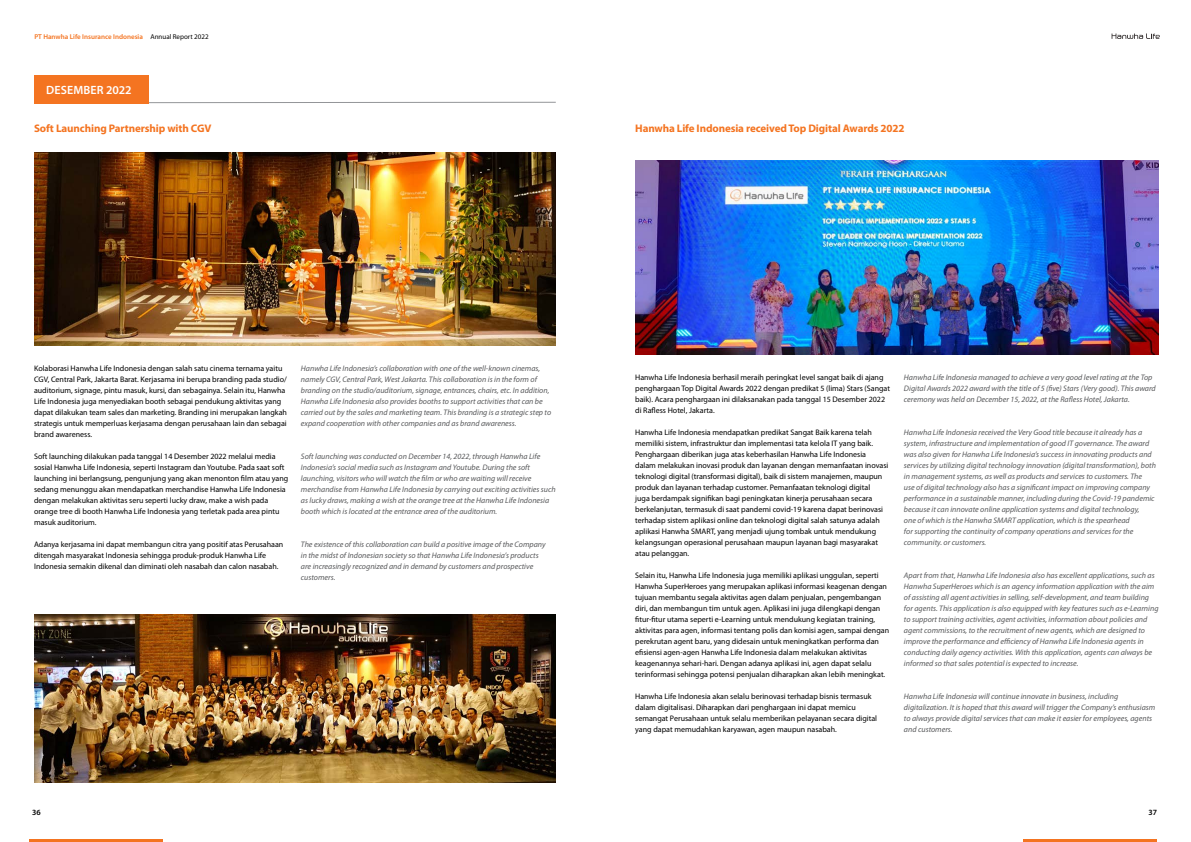
<style>
.page{position:relative;width:1191px;height:842px;background:#fff}
.page>*{position:absolute;margin:0;border:0;box-sizing:border-box;transform-origin:0 0}
.t1{font:600 12px "Myriad Pro";letter-spacing:.01em;color:#fff}
.t2{font:700 11px "Myriad Pro";letter-spacing:-.01em;color:#f47421}
.t3{font:8px/11px "Myriad Pro";color:#000}
.t4{font:italic 8px/11px "Myriad Pro";color:#58595b}
.t5{font:600 8px "Myriad Pro";color:#000}
.t6{font:600 7px "Myriad Pro";color:#f47421}
.s1{font-weight:400;color:#000}
</style>
<div class="page">
<hr style="left:30px;top:839px;width:133px;height:3px;background:#f47421">
<hr style="left:1024px;top:839px;width:133px;height:3px;background:#f47421">
<svg style="left:1111px;top:33px;width:48px;height:6px"></svg>
<svg style="left:148px;top:102px;width:408px;height:1px"></svg>
<div style="left:34px;top:75px;width:114px;height:28px;background:#f47421"></div>
<img style="left:635px;top:160px;width:523px;height:194px">
<img style="left:34px;top:153px;width:522px;height:192px">
<img style="left:34px;top:615px;width:522px;height:167px">
<p class="t6" style="left:34px;top:33px;width:176px">PT Hanwha Life Insurance Indonesia <span class="s1">Annual Report 2022</span></p>
<h1 class="t1" style="left:46px;top:83px;width:87px">DESEMBER 2022</h1>
<h2 class="t2" style="left:34px;top:122px;width:179px">Soft Launching Partnership with CGV</h2>
<h2 class="t2" style="left:635px;top:122px;width:271px">Hanwha Life Indonesia received Top Digital Awards 2022</h2>
<p class="t3" style="left:34px;top:363px;width:254px">Kolaborasi Hanwha Life Indonesia dengan salah satu cinema ternama yaitu CGV, Central Park, Jakarta Barat. Kerjasama ini berupa branding pada studio/ auditorium, signage, pintu masuk, kursi, dan sebagainya. Selain itu, Hanwha Life Indonesia juga menyediakan booth sebagai pendukung aktivitas yang dapat dilakukan team sales dan marketing. Branding ini merupakan langkah strategis untuk memperluas kerjasama dengan perusahaan lain dan sebagai brand awareness.</p>
<p class="t3" style="left:34px;top:451px;width:256px">Soft launching dilakukan pada tanggal 14 Desember 2022 melalui media sosial Hanwha Life Indonesia, seperti Instagram dan Youtube. Pada saat soft launching ini berlangsung, pengunjung yang akan menonton film atau yang sedang menunggu akan mendapatkan merchandise Hanwha Life Indonesia dengan melakukan aktivitas seru seperti lucky draw, make a wish pada orange tree di booth Hanwha Life Indonesia yang terletak pada area pintu masuk auditorium.</p>
<p class="t3" style="left:34px;top:539px;width:251px">Adanya kerjasama ini dapat membangun citra yang positif atas Perusahaan ditengah masyarakat Indonesia sehingga produk-produk Hanwha Life<br>Indonesia semakin dikenal dan diminati oleh nasabah dan calon nasabah.</p>
<p class="t4" style="left:301px;top:363px;width:252px">Hanwha Life Indonesia’s collaboration with one of the well-known cinemas, namely CGV, Central Park, West Jakarta. This collaboration is in the form of branding on the studio/auditorium, signage, entrances, chairs, etc. In addition, Hanwha Life Indonesia also provides booths to support activities that can be carried out by the sales and marketing team. This branding is a strategic step to expand cooperation with other companies and as brand awareness.</p>
<p class="t4" style="left:301px;top:451px;width:256px">Soft launching was conducted on December 14, 2022, through Hanwha Life Indonesia’s social media such as Instagram and Youtube. During the soft launching, visitors who will watch the film or who are waiting will receive merchandise from Hanwha Life Indonesia by carrying out exciting activities such as lucky draws, making a wish at the orange tree at the Hanwha Life Indonesia booth which is located at the entrance area of the auditorium.</p>
<p class="t4" style="left:301px;top:539px;width:246px">The existence of this collaboration can build a positive image of the Company in the midst of Indonesian society so that Hanwha Life Indonesia’s products are increasingly recognized and in demand by customers and prospective customers.</p>
<p class="t3" style="left:635px;top:372px;width:256px">Hanwha Life Indonesia berhasil meraih peringkat level sangat baik di ajang penghargaan Top Digital Awards 2022 dengan predikat 5 (lima) Stars (Sangat baik). Acara penghargaan ini dilaksanakan pada tanggal 15 Desember 2022 di Rafless Hotel, Jakarta.</p>
<p class="t3" style="left:635px;top:427px;width:255px">Hanwha Life Indonesia mendapatkan predikat Sangat Baik karena telah memiliki sistem, infrastruktur dan implementasi tata kelola IT yang baik.<br>Penghargaan diberikan juga atas keberhasilan Hanwha Life Indonesia dalam melakukan inovasi produk dan layanan dengan memanfaatan inovasi teknologi digital (transformasi digital), baik di sistem manajemen, maupun produk dan layanan terhadap customer. Pemanfaatan teknologi digital<br>juga berdampak signifikan bagi peningkatan kinerja perusahaan secara berkelanjutan, termasuk di saat pandemi covid-19 karena dapat berinovasi terhadap sistem aplikasi online dan teknologi digital salah satunya adalah aplikasi Hanwha SMART, yang menjadi ujung tombak untuk mendukung kelangsungan operasional perusahaan maupun layanan bagi masyarakat atau pelanggan.</p>
<p class="t3" style="left:635px;top:570px;width:255px">Selain itu, Hanwha Life Indonesia juga memiliki aplikasi unggulan, seperti Hanwha SuperHeroes yang merupakan aplikasi informasi keagenan dengan tujuan membantu segala aktivitas agen dalam penjualan, pengembangan diri, dan membangun tim untuk agen. Aplikasi ini juga dilengkapi dengan fitur-fitur utama seperti e-Learning untuk mendukung kegiatan training, aktivitas para agen, informasi tentang polis dan komisi agen, sampai dengan perekrutan agent baru, yang didesain untuk meningkatkan performa dan efisiensi agen-agen Hanwha Life Indonesia dalam melakukan aktivitas keagenannya sehari-hari. Dengan adanya aplikasi ini, agen dapat selalu terinformasi sehingga potensi penjualan diharapkan akan lebih meningkat.</p>
<p class="t3" style="left:635px;top:691px;width:243px">Hanwha Life Indonesia akan selalu berinovasi terhadap bisnis termasuk dalam digitalisasi. Diharapkan dari penghargaan ini dapat memicu semangat Perusahaan untuk selalu memberikan pelayanan secara digital yang dapat memudahkan karyawan, agen maupun nasabah.</p>
<p class="t4" style="left:904px;top:372px;width:253px">Hanwha Life Indonesia managed to achieve a very good level rating at the Top<br>Digital Awards 2022 award with the title of 5 (five) Stars (Very good). This award ceremony was held on December 15, 2022, at the Rafless Hotel, Jakarta.</p>
<p class="t4" style="left:904px;top:427px;width:253px">Hanwha Life Indonesia received the Very Good title because it already has a system, infrastructure and implementation of good IT governance. The award was also given for Hanwha Life Indonesia’s success in innovating products and services by utilizing digital technology innovation (digital transformation), both in management systems, as well as products and services to customers. The<br>use of digital technology also has a significant impact on improving company performance in a sustainable manner, including during the Covid-19 pandemic because it can innovate online application systems and digital technology,<br>one of which is the Hanwha SMART application, which is the spearhead<br>for supporting the continuity of company operations and services for the community. or customers.</p>
<p class="t4" style="left:904px;top:570px;width:256px">Apart from that, Hanwha Life Indonesia also has excellent applications, such as Hanwha SuperHeroes which is an agency information application with the aim of assisting all agent activities in selling, self-development, and team building for agents. This application is also equipped with key features such as e-Learning to support training activities, agent activities, information about policies and agent commissions, to the recruitment of new agents, which are designed to improve the performance and efficiency of Hanwha Life Indonesia agents in conducting daily agency activities. With this application, agents can always be informed so that sales potential is expected to increase.</p>
<p class="t4" style="left:904px;top:691px;width:253px">Hanwha Life Indonesia will continue innovate in business, including digitalization. It is hoped that this award will trigger the Company’s enthusiasm to always provide digital services that can make it easier for employees, agents and customers.</p>
<p class="t5" style="left:32px;top:808px;width:10px">36</p>
<p class="t5" style="left:1148px;top:808px;width:10px">37</p>
</div>
